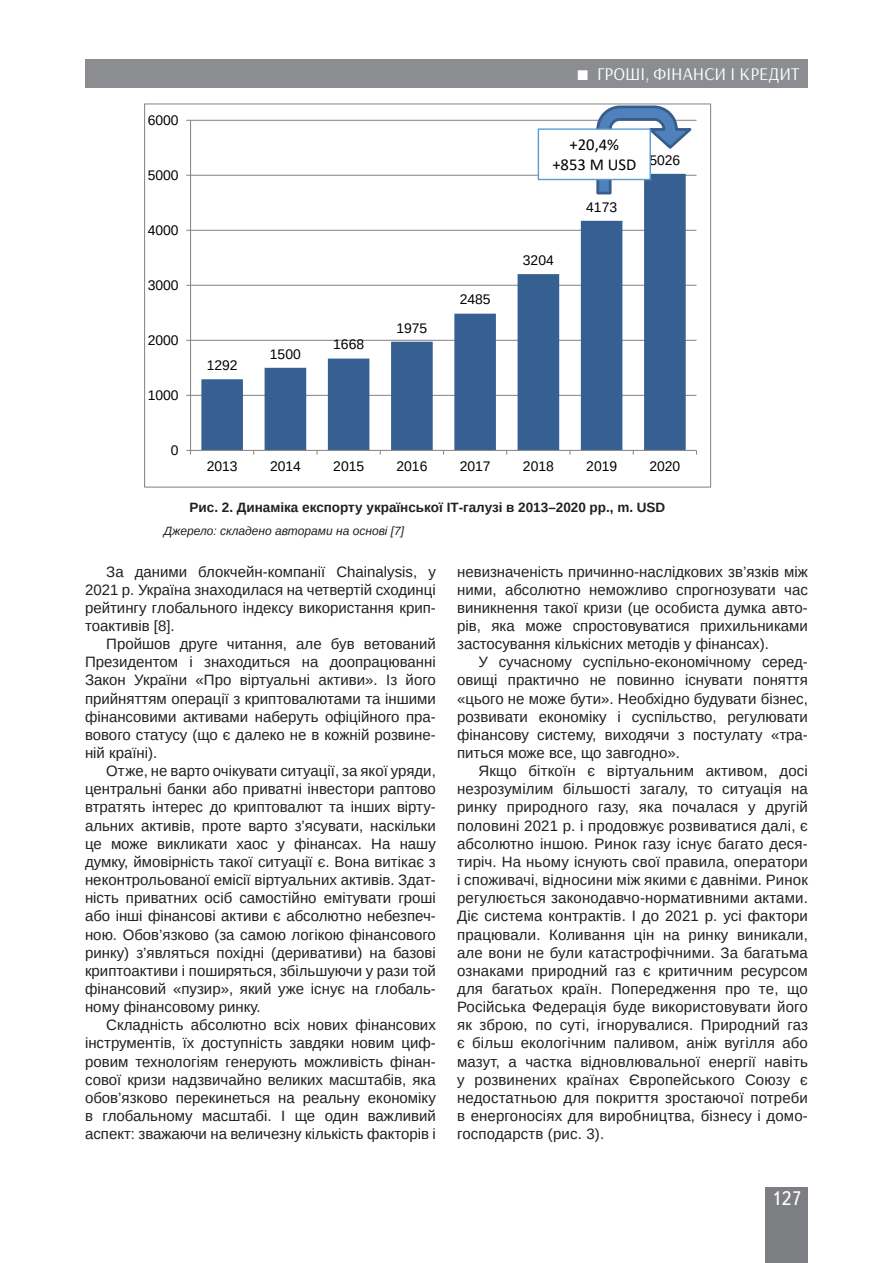
<style>
.page{position:relative;width:893px;height:1263px;background:#fff}
.page>*{position:absolute;margin:0;border:0;box-sizing:border-box;transform-origin:0 0}
.t1{font:19.5px "Ukrainian Text";color:#fff}
.t2{font:18px "Arsenal";color:#fff}
.t3{font:16.65px/20.4px "Calibri";color:#000;text-align:center}
.Текст_основной_G{font:15px/18.1px "Arimo";color:#231f20;text-align:justify}
.t4{font:13.95px "Arimo";color:#000}
.Рисунок{font:700 13.5px "Arimo";color:#231f20}
.Джерело{font:italic 12px "Arimo";color:#231f20}
</style>
<div class="page">
<div style="left:765px;top:1187px;width:43px;height:76px;background:#7c7e81"></div>
<div style="left:85px;top:59px;width:723px;height:29px;background:#8b8d90"></div>
<hr style="left:191px;top:395px;width:505px;height:1px;background:#868686">
<hr style="left:191px;top:340px;width:505px;height:1px;background:#868686">
<hr style="left:191px;top:285px;width:505px;height:1px;background:#868686">
<hr style="left:191px;top:230px;width:505px;height:1px;background:#868686">
<hr style="left:191px;top:175px;width:505px;height:1px;background:#868686">
<hr style="left:191px;top:120px;width:505px;height:1px;background:#868686">
<svg style="left:201px;top:174px;width:485px;height:276px"></svg>
<hr style="left:190px;top:120px;width:1px;height:330px;background:#868686">
<hr style="left:191px;top:450px;width:505px;height:1px;background:#868686">
<svg style="left:595px;top:104px;width:102px;height:92px"></svg>
<div style="left:538px;top:129px;width:112px;height:50px;background:#fff"></div>
<div style="left:538px;top:128px;width:113px;height:52px;border:1px solid #5b9bd5"></div>
<p class="t4" style="left:148px;top:112px;width:32px">6000</p>
<p class="t4" style="left:148px;top:167px;width:32px">5000</p>
<p class="t4" style="left:148px;top:222px;width:32px">4000</p>
<p class="t4" style="left:148px;top:277px;width:32px">3000</p>
<p class="t4" style="left:148px;top:332px;width:32px">2000</p>
<p class="t4" style="left:148px;top:387px;width:32px">1000</p>
<p class="t4" style="left:171px;top:442px;width:9px">0</p>
<p class="t2" style="left:597px;top:63px;width:204px">ГРОШІ, ФІНАНСИ І КРЕДИТ</p>
<p class="t4" style="left:207px;top:357px;width:32px">1292</p>
<p class="t4" style="left:270px;top:346px;width:32px">1500</p>
<p class="t4" style="left:333px;top:337px;width:32px">1668</p>
<p class="t4" style="left:396px;top:320px;width:32px">1975</p>
<p class="t4" style="left:460px;top:292px;width:32px">2485</p>
<p class="t3" style="left:552px;top:134px;width:85px">+20,4% +853 M USD</p>
<p class="t4" style="left:586px;top:199px;width:32px">4173</p>
<p class="t4" style="left:649px;top:152px;width:32px">5026</p>
<p class="t4" style="left:523px;top:252px;width:32px">3204</p>
<p class="t4" style="left:207px;top:459px;width:32px">2013</p>
<p class="t4" style="left:270px;top:459px;width:32px">2014</p>
<p class="t4" style="left:333px;top:459px;width:32px">2015</p>
<p class="t4" style="left:397px;top:459px;width:32px">2016</p>
<p class="t4" style="left:460px;top:459px;width:32px">2017</p>
<p class="t4" style="left:523px;top:459px;width:32px">2018</p>
<p class="t4" style="left:586px;top:459px;width:32px">2019</p>
<p class="t4" style="left:649px;top:459px;width:32px">2020</p>
<p class="Рисунок" style="left:190px;top:498px;width:477px">Рис. 2. Динаміка експорту української ІТ-галузі в 2013–2020 рр., m. USD</p>
<p class="Джерело" style="left:164px;top:523px;width:242px">Джерело: складено авторами на основі [7]</p>
<p class="Текст_основной_G" style="left:85px;top:562px;width:352px;text-indent:21px">За даними блокчейн-компанії Chainalysis, у 2021 р. Україна знаходилася на четвертій сходинці рейтингу глобального індексу використання крип&shy;тоактивів [8].</p>
<p class="Текст_основной_G" style="left:85px;top:635px;width:352px;text-indent:21px">Пройшов друге читання, але був ветований Президентом і знаходиться на доопрацюванні Закон України «Про віртуальні активи». Із його прийняттям операції з криптовалютами та іншими фінансовими активами наберуть офіційного пра&shy;вового статусу (що є далеко не в кожній розвине&shy;ній країні).</p>
<p class="Текст_основной_G" style="left:85px;top:762px;width:352px;text-indent:21px">Отже, не варто очікувати ситуації, за якої уряди, центральні банки або приватні інвестори раптово втратять інтерес до криптовалют та інших вірту&shy;альних активів, проте варто з’ясувати, наскільки це може викликати хаос у фінансах. На нашу думку, ймовірність такої ситуації є. Вона витікає з неконтрольованої емісії віртуальних активів. Здат&shy;ність приватних осіб самостійно емітувати гроші або інші фінансові активи є абсолютно небезпеч&shy;ною. Обов’язково (за самою логікою фінансового ринку) з’являться похідні (деривативи) на базові криптоактиви і поширяться, збільшуючи у рази той фінансовий «пузир», який уже існує на глобаль&shy;ному фінансовому ринку.</p>
<p class="Текст_основной_G" style="left:85px;top:1016px;width:352px;text-indent:21px">Складність абсолютно всіх нових фінансових інструментів, їх доступність завдяки новим циф&shy;ровим технологіям генерують можливість фінан&shy;сової кризи надзвичайно великих масштабів, яка обов’язково перекинеться на реальну економіку в глобальному масштабі. І ще один важливий аспект: зважаючи на величезну кількість факторів і</p>
<p class="Текст_основной_G" style="left:457px;top:562px;width:352px">невизначеність причинно-наслідкових зв’язків між ними, абсолютно неможливо спрогнозувати час виникнення такої кризи (це особиста думка авто&shy;рів, яка може спростовуватися прихильниками застосування кількісних методів у фінансах).</p>
<p class="Текст_основной_G" style="left:457px;top:653px;width:352px;text-indent:21px">У сучасному суспільно-економічному серед&shy;овищі практично не повинно існувати поняття «цього не може бути». Необхідно будувати бізнес, розвивати економіку і суспільство, регулювати фінансову систему, виходячи з постулату «тра&shy;питься може все, що завгодно».</p>
<p class="Текст_основной_G" style="left:457px;top:762px;width:352px;text-indent:21px">Якщо біткоїн є віртуальним активом, досі незрозумілим більшості загалу, то ситуація на ринку природного газу, яка почалася у другій половині 2021 р. і продовжує розвиватися далі, є абсолютно іншою. Ринок газу існує багато деся&shy;тиріч. На ньому існують свої правила, оператори і споживачі, відносини між якими є давніми. Ринок регулюється законодавчо-нормативними актами.<br>Діє система контрактів. І до 2021 р. усі фактори працювали. Коливання цін на ринку виникали, але вони не були катастрофічними. За багатьма ознаками природний газ є критичним ресурсом для багатьох країн. Попередження про те, що Російська Федерація буде використовувати його як зброю, по суті, ігнорувалися. Природний газ є більш екологічним паливом, аніж вугілля або мазут, а частка відновлювальної енергії навіть у розвинених країнах Європейського Союзу є недостатньою для покриття зростаючої потреби в енергоносіях для виробництва, бізнесу і домо&shy;господарств (рис. 3).</p>
<h1 class="t1" style="left:771px;top:1188px;width:32px">127</h1>
</div>
